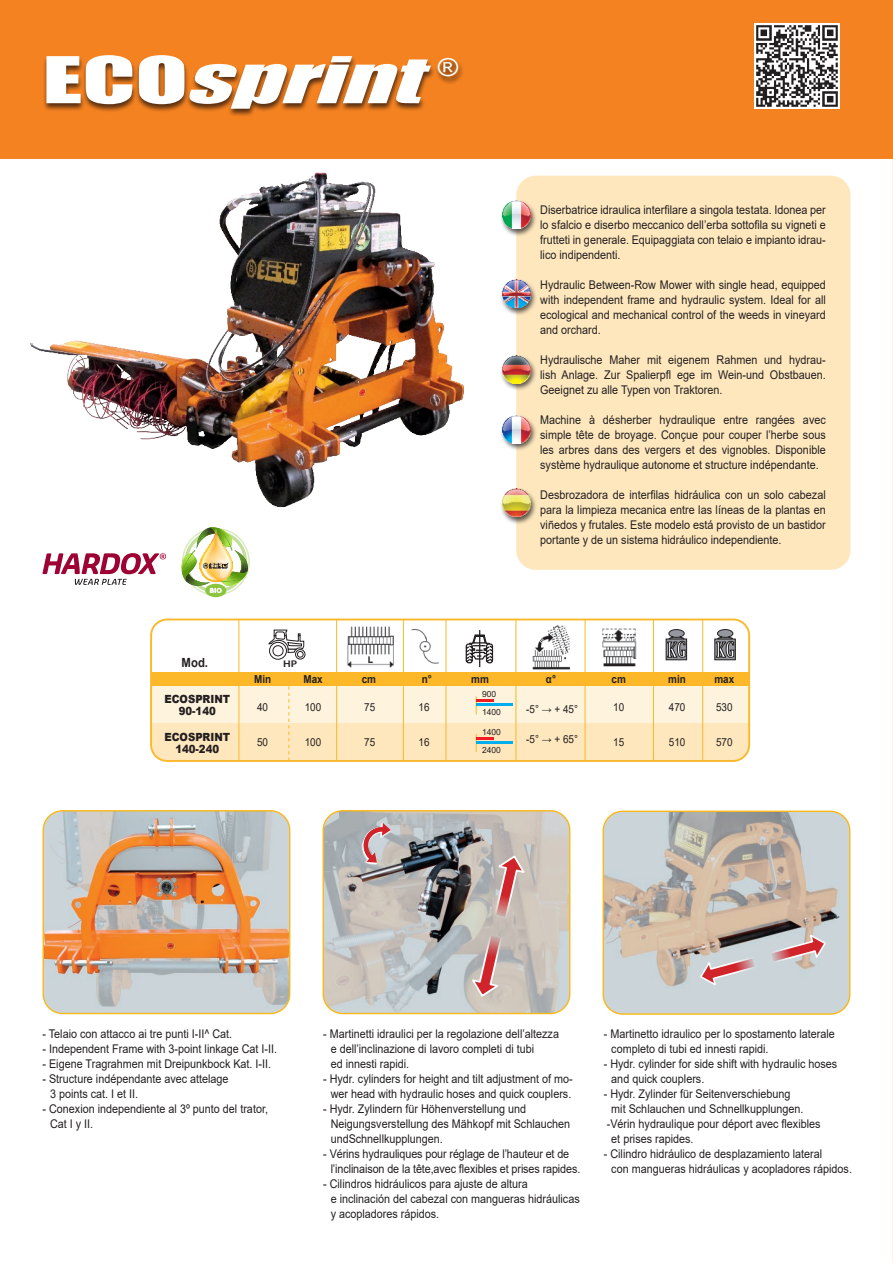
<style>
.page{position:relative;width:893px;height:1263px;background:#fff}
.page>*{position:absolute;margin:0;border:0;box-sizing:border-box;transform-origin:0 0}
.t1{font:italic 59.55px "Impact";color:#fff;scale:1.61 1}
.t2{font:24.6px "Arial";color:#fff;scale:1.13 1}
.t3{font:700 12.6px "Arial";color:#231f20;scale:.9 1}
.t4{font:12px/15px "Arial";color:#231f20;scale:.9 1}
.t5{font:900 11.25px/12px "Arial";color:#231f20;text-align:center;scale:.9 1}
.t6{font:11.1px "Arial";color:#231f20;scale:.9 1}
.t7{font:700 11.1px "Arial";color:#231f20;scale:.9 1}
.t8{font:600 9.75px "Myriad Pro";color:#231f20;scale:1.18 1}
.t9{font:8.4px/18.3px "Arial";color:#231f20}
.s1{font-style:normal}
</style>
<div class="page">
<hr style="left:892px;top:0;width:1px;height:1263px;background:#fef2e5">
<div style="left:0;top:0;width:893px;height:159px;background:#f58220"></div>
<div style="left:43px;top:55px;width:421px;height:62px;background:#110a0c;opacity:.7"></div>
<img style="left:43px;top:811px;width:247px;height:202px">
<div style="left:43px;top:810px;width:247px;height:204px;border:1px solid #fcb814;border-radius:19px"></div>
<img style="left:323px;top:811px;width:247px;height:202px">
<div style="left:323px;top:810px;width:247px;height:204px;border:1px solid #fcb814;border-radius:19px"></div>
<img style="left:603px;top:811px;width:247px;height:202px">
<div style="left:603px;top:811px;width:247px;height:204px;border:1px solid #fcb814;border-radius:19px"></div>
<svg style="left:493px;top:854px;width:33px;height:66px;background:#cda19e"></svg>
<svg style="left:768px;top:932px;width:59px;height:32px;background:#cdaeb0"></svg>
<svg style="left:469px;top:932px;width:34px;height:66px;background:#caa3a0"></svg>
<svg style="left:699px;top:955px;width:59px;height:32px;background:#d0b3b8"></svg>
<svg style="left:356px;top:818px;width:37px;height:49px;background:#bfa8ab"></svg>
<img style="left:755px;top:24px;width:85px;height:85px">
<div style="left:516px;top:176px;width:334px;height:394px;background:#fee7bd;border-radius:20px"></div>
<div style="left:500px;top:278px;width:37px;height:38px;background:#231f20;opacity:.75"></div>
<img style="left:502px;top:279px;width:28px;height:28px">
<div style="left:500px;top:200px;width:37px;height:37px;background:#231f20;opacity:.75"></div>
<img style="left:502px;top:201px;width:28px;height:28px">
<div style="left:500px;top:354px;width:37px;height:38px;background:#231f20;opacity:.75"></div>
<img style="left:502px;top:355px;width:28px;height:28px">
<div style="left:500px;top:414px;width:37px;height:38px;background:#231f20;opacity:.75"></div>
<img style="left:502px;top:415px;width:28px;height:28px">
<div style="left:500px;top:488px;width:37px;height:37px;background:#231f20;opacity:.75"></div>
<img style="left:502px;top:489px;width:28px;height:28px">
<div style="left:205px;top:584px;width:21px;height:13px;background:#8bc63e;border-radius:50%"></div>
<img style="left:181px;top:527px;width:67px;height:66px">
<svg style="left:43px;top:553px;width:123px;height:32px"></svg>
<div style="left:151px;top:676px;width:598px;height:85px;background:#fef3dd"></div>
<div style="left:151px;top:672px;width:598px;height:14px;background:#fcb828"></div>
<div style="left:151px;top:723px;width:598px;height:37px;background:#fee7bd"></div>
<hr style="left:238px;top:619px;width:1px;height:142px;background:#fcb828">
<svg style="left:288px;top:686px;width:1px;height:73px"></svg>
<hr style="left:403px;top:619px;width:1px;height:142px;background:#fcb828">
<hr style="left:446px;top:619px;width:1px;height:142px;background:#fcb828">
<hr style="left:515px;top:619px;width:1px;height:142px;background:#fcb828">
<hr style="left:585px;top:619px;width:1px;height:142px;background:#fcb828">
<hr style="left:653px;top:619px;width:1px;height:142px;background:#fcb828">
<hr style="left:702px;top:619px;width:1px;height:142px;background:#fcb828">
<hr style="left:336px;top:619px;width:1px;height:142px;background:#fcb828">
<div style="left:150px;top:618px;width:600px;height:144px;border:2px solid #fcb828;border-radius:16px"></div>
<svg style="left:268px;top:629px;width:38px;height:31px"></svg>
<svg style="left:665px;top:629px;width:22px;height:31px"></svg>
<svg style="left:714px;top:629px;width:22px;height:31px"></svg>
<img style="left:347px;top:626px;width:47px;height:42px">
<img style="left:411px;top:629px;width:28px;height:35px">
<img style="left:532px;top:625px;width:38px;height:44px">
<img style="left:602px;top:628px;width:34px;height:38px">
<svg style="left:465px;top:634px;width:29px;height:30px"></svg>
<hr style="left:479px;top:630px;width:1px;height:37px;background:#231f20">
<img style="left:31px;top:173px;width:432px;height:333px">
<svg style="left:476px;top:696px;width:1px;height:18px"></svg>
<hr style="left:476px;top:699px;width:18px;height:3px;background:#ee1d23">
<hr style="left:476px;top:703px;width:36px;height:3px;background:#00aeef">
<svg style="left:476px;top:734px;width:1px;height:18px"></svg>
<hr style="left:476px;top:737px;width:18px;height:3px;background:#ee1d23">
<hr style="left:476px;top:741px;width:36px;height:3px;background:#00aeef">
<h1 class="t1" style="left:43px;top:34px;width:254px"><span class="s1">E C O</span> SPRINT</h1>
<h2 class="t2" style="left:438px;top:51px;width:20px">®</h2>
<p class="t3" style="left:182px;top:654px;width:31px">Mod.</p>
<p class="t8" style="left:283px;top:657px;width:13px">HP</p>
<p class="t4" style="left:540px;top:202px;width:319px;text-align:justify">Diserbatrice idraulica interfilare a singola testata. Idonea per lo sfalcio e diserbo meccanico dell’erba sottofila su vigneti e frutteti in generale. Equipaggiata con telaio e impianto idrau&shy;lico indipendenti.</p>
<p class="t4" style="left:540px;top:277px;width:319px;text-align:justify">Hydraulic Between-Row Mower with single head, equipped with independent frame and hydraulic system. Ideal for all ecological and mechanical control of the weeds in vineyard and orchard.</p>
<p class="t4" style="left:540px;top:352px;width:319px;text-align:justify">Hydraulische Maher mit eigenem Rahmen und hydrau&shy;lish Anlage. Zur Spalierpfl ege im Wein-und Obstbauen.<br>Geeignet zu alle Typen von Traktoren.</p>
<p class="t4" style="left:540px;top:412px;width:319px;text-align:justify">Machine à désherber hydraulique entre rangées avec simple tête de broyage. Conçue pour couper l’herbe sous les arbres dans des vergers et des vignobles. Disponible système hydraulique autonome et structure indépendante.</p>
<p class="t4" style="left:540px;top:487px;width:319px;text-align:justify">Desbrozadora de interfilas hidráulica con un solo cabezal para la limpieza mecanica entre las líneas de la plantas en viñedos y frutales. Este modelo está provisto de un bastidor portante y de un sistema hidráulico independiente.</p>
<p class="t5" style="left:164px;top:693px;width:75px">ECOSPRINT<br>90-140</p>
<p class="t5" style="left:164px;top:730px;width:75px">ECOSPRINT<br>140-240</p>
<p class="t7" style="left:254px;top:671px;width:20px">Min</p>
<p class="t7" style="left:303px;top:671px;width:23px">Max</p>
<p class="t7" style="left:362px;top:671px;width:17px">cm</p>
<p class="t7" style="left:422px;top:671px;width:13px">n°</p>
<p class="t7" style="left:471px;top:671px;width:21px">mm</p>
<p class="t7" style="left:546px;top:671px;width:13px">α°</p>
<p class="t7" style="left:612px;top:671px;width:17px">cm</p>
<p class="t7" style="left:668px;top:671px;width:21px">min</p>
<p class="t7" style="left:714px;top:671px;width:24px">max</p>
<p class="t6" style="left:257px;top:700px;width:14px">40</p>
<p class="t6" style="left:305px;top:700px;width:20px">100</p>
<p class="t6" style="left:364px;top:700px;width:14px">75</p>
<p class="t6" style="left:419px;top:700px;width:14px">16</p>
<p class="t6" style="left:526px;top:701px;width:59px">-5° → + 45°</p>
<p class="t6" style="left:613px;top:700px;width:14px">10</p>
<p class="t6" style="left:669px;top:700px;width:20px">470</p>
<p class="t6" style="left:716px;top:700px;width:20px">530</p>
<p class="t6" style="left:257px;top:734px;width:14px">50</p>
<p class="t6" style="left:305px;top:734px;width:20px">100</p>
<p class="t6" style="left:364px;top:734px;width:14px">75</p>
<p class="t6" style="left:419px;top:734px;width:14px">16</p>
<p class="t6" style="left:526px;top:731px;width:59px">-5° → + 65°</p>
<p class="t6" style="left:613px;top:734px;width:14px">15</p>
<p class="t6" style="left:669px;top:734px;width:20px">510</p>
<p class="t6" style="left:716px;top:734px;width:20px">570</p>
<p class="t9" style="left:482px;top:685px;width:20px">900<br>1400</p>
<p class="t9" style="left:482px;top:722px;width:20px">1400<br>2400</p>
<p class="t4" style="left:43px;top:1026px;width:212px">- Telaio con attacco ai tre punti I-II^ Cat.</p>
<p class="t4" style="left:43px;top:1041px;width:262px">- Independent Frame with 3-point linkage Cat I-II.</p>
<p class="t4" style="left:43px;top:1056px;width:256px">- Eigene Tragrahmen mit Dreipunkbock Kat. I-II.</p>
<p class="t4" style="left:50px;top:1071px;width:200px;text-indent:-7px">- Structure indépendante avec attelage<br>3 points cat. I et II.</p>
<p class="t4" style="left:50px;top:1101px;width:244px;text-indent:-7px">- Conexion independiente al 3º punto del trator,<br>Cat I y II.</p>
<p class="t4" style="left:331px;top:1026px;width:255px;text-indent:-7px">- Martinetti idraulici per la regolazione dell’altezza e dell’inclinazione di lavoro completi di tubi<br>ed innesti rapidi.</p>
<p class="t4" style="left:323px;top:1071px;width:279px;text-align:center">- Hydr. cylinders for height and tilt adjustment of mo&shy;wer head with hydraulic hoses and quick couplers.</p>
<p class="t4" style="left:331px;top:1101px;width:268px;text-indent:-7px">- Hydr. Zylindern für Höhenverstellung und<br>Neigungsverstellung des Mähkopf mit Schlauchen undSchnellkupplungen.</p>
<p class="t4" style="left:331px;top:1146px;width:279px;text-indent:-7px">- Vérins hydrauliques pour réglage de l’hauteur et de l’inclinaison de la tête,avec flexibles et prises rapides.</p>
<p class="t4" style="left:331px;top:1176px;width:278px;text-indent:-7px">- Cilindros hidráulicos para ajuste de altura<br>e inclinación del cabezal con mangueras hidráulicas y acopladores rápidos.</p>
<p class="t4" style="left:611px;top:1026px;width:250px;text-indent:-7px">- Martinetto idraulico per lo spostamento laterale completo di tubi ed innesti rapidi.</p>
<p class="t4" style="left:611px;top:1056px;width:253px;text-indent:-7px">- Hydr. cylinder for side shift with hydraulic hoses and quick couplers.</p>
<p class="t4" style="left:604px;top:1086px;width:209px">- Hydr. Zylinder für Seitenverschiebung</p>
<p class="t4" style="left:611px;top:1101px;width:215px">mit Schlauchen und Schnellkupplungen.</p>
<p class="t4" style="left:607px;top:1116px;width:239px">-Vérin hydraulique pour déport avec flexibles</p>
<p class="t4" style="left:611px;top:1131px;width:93px">et prises rapides.</p>
<p class="t4" style="left:611px;top:1146px;width:269px;text-indent:-7px">- Cilindro hidráulico de desplazamiento lateral<br>con mangueras hidráulicas y acopladores rápidos.</p>
</div>
